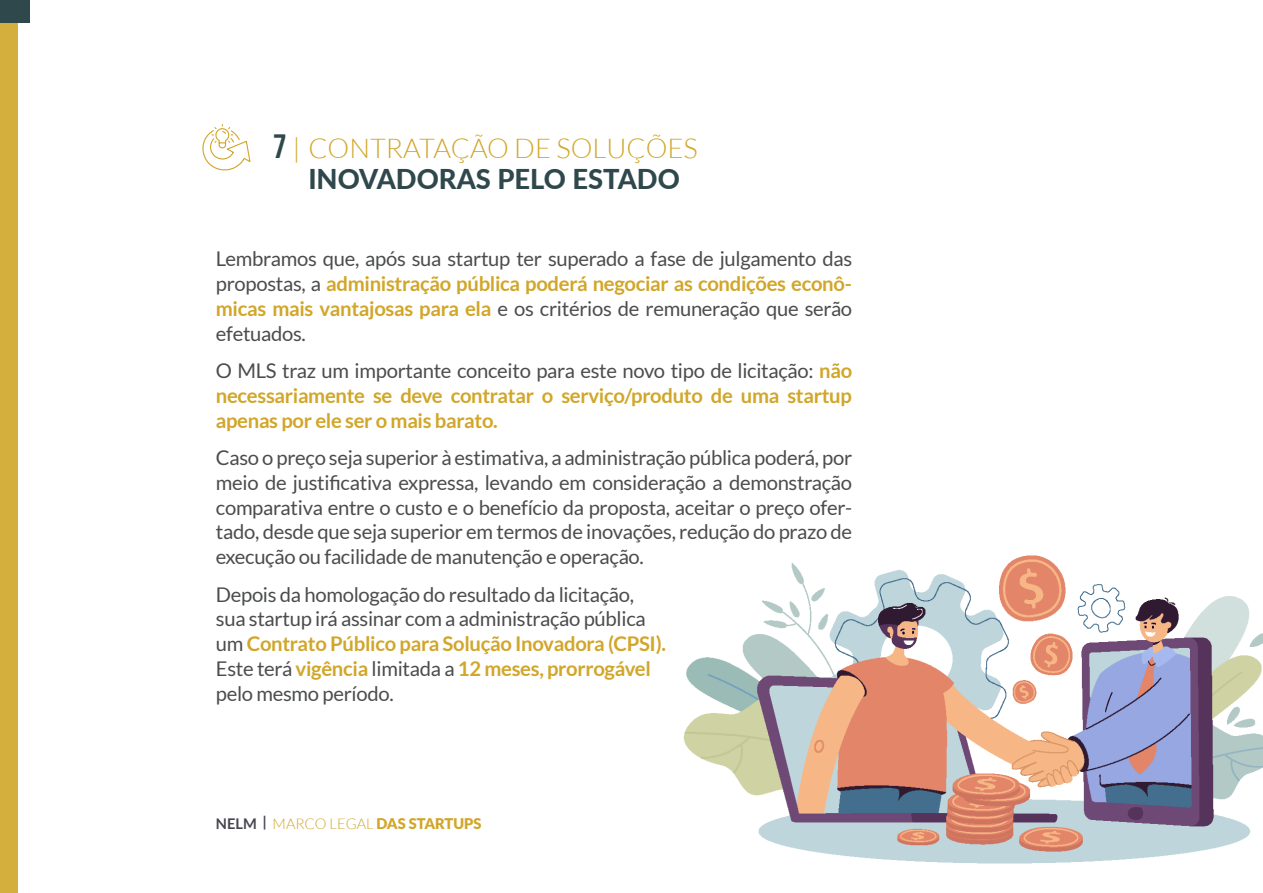
<style>
.page{position:relative;width:1263px;height:893px;background:#fff}
.page>*{position:absolute;margin:0;border:0;box-sizing:border-box;transform-origin:0 0}
.t1{font:300 27.3px/31.5px "Lato";color:#d1a629}
.texto_corrido{font:20.25px/24.8px "Lato";letter-spacing:-.015em;color:#4b4c4d;text-align:justify}
.texto_corrido-2{font:700 20.25px/24.8px "Lato";letter-spacing:-.015em;color:#d1a629;text-align:justify}
.t2{font:900 14.7px "Lato";color:#d1a629}
.s1{font-family:"Bebas Neue Pro";font-weight:700;font-size:33.75px;color:#2f484c}
.s2{font-weight:800;color:#2f484c}
.s3{font-weight:700;color:#d1a629}
.s4{font-weight:400;color:#4b4c4d}
.s5{font-weight:700;color:#46464f}
.s6{font-weight:300}
</style>
<div class="page">
<img style="left:731px;top:556px;width:532px;height:307px">
<img style="left:683px;top:657px;width:48px;height:113px">
<div style="left:0;top:0;width:18px;height:893px;background:#d5af3e"></div>
<svg style="left:202px;top:124px;width:49px;height:47px"></svg>
<div style="left:0;top:0;width:30px;height:22px;background:#2f484c"></div>
<p class="t1" style="left:308px;top:132px;width:391px;text-indent:-34px"><span class="s1">7</span> | CONTRATAÇÃO DE SOLUÇÕES<br><span class="s2">INOVADORAS PELO ESTADO</span></p>
<p class="texto_corrido" style="left:216px;top:246px;width:638px">Lembramos que, após sua startup ter superado a fase de julgamento das propostas, a <span class="s3">administração pública poderá negociar as condições econô&shy;micas mais vantajosas para ela</span> e os critérios de remuneração que serão efetuados.</p>
<p class="texto_corrido-2" style="left:216px;top:358px;width:638px"><span class="s4">O MLS traz um importante conceito para este novo tipo de licitação:</span> não necessariamente se deve contratar o serviço/produto de uma startup apenas por ele ser o mais barato.</p>
<p class="texto_corrido" style="left:216px;top:445px;width:638px">Caso o preço seja superior à estimativa, a administração pública poderá, por meio de justificativa expressa, levando em consideração a demonstração comparativa entre o custo e o benefício da proposta, aceitar o preço ofer&shy;tado, desde que seja superior em termos de inovações, redução do prazo de execução ou facilidade de manutenção e operação.</p>
<p class="texto_corrido" style="left:216px;top:582px;width:452px;text-align:left">Depois da homologação do resultado da licitação, sua startup irá assinar com a administração pública um <span class="s3">Contrato Público para Solução Inovadora (CPSI).<br></span>Este terá <span class="s3">vigência</span> limitada a <span class="s3">12 meses, prorrogável </span>pelo mesmo período.</p>
<p class="t2" style="left:216px;top:815px;width:267px"><span class="s5">NELM </span><sup>|</sup> <span class="s6">MARCO LEGAL</span> DAS STARTUPS</p>
</div>
